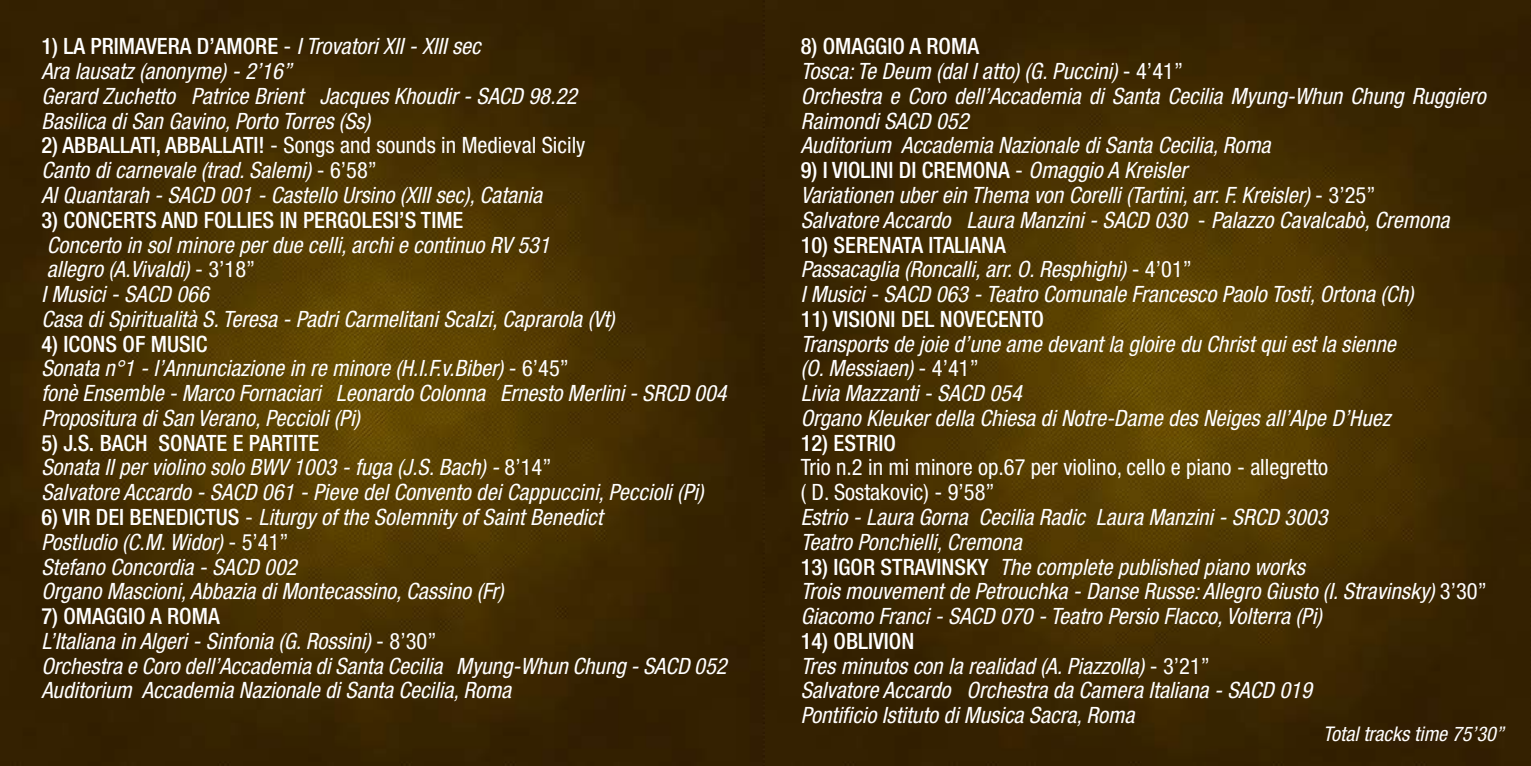
<style>
.page{position:relative;width:1531px;height:766px;background:#fff}
.page>*{position:absolute;margin:0;border:0;box-sizing:border-box;transform-origin:0 0}
.t1{font:italic condensed 22.5px/24.8px "Helvetica Neue";color:#fff}
.t2{font:condensed 22.5px/24.8px "Helvetica Neue";color:#fff}
.t3{font:500 condensed 22.5px "Helvetica Neue";color:#fff}
.t4{font:italic condensed 20.25px "Helvetica Neue";color:#fff}
.s1{font-weight:500;font-style:normal}
.s2{font-style:normal}
</style>
<div class="page">
<img style="left:0;top:0;width:1531px;height:765px">
<p class="t1" style="left:41px;top:34px;width:537px"><span class="s1">1) LA PRIMAVERA D’AMORE</span> <span class="s2">-</span> I Trovatori XII - XIII sec<br>Ara lausatz (anonyme) - 2’16”<br>Gerard Zuchetto Patrice Brient Jacques Khoudir - SACD 98.22<br>Basilica di San Gavino, Porto Torres (Ss)</p>
<p class="t1" style="left:41px;top:133px;width:545px"><span class="s1">2) ABBALLATI, ABBALLATI!</span> <span class="s2">- Songs and sounds in Medieval Sicily<br></span>Canto di carnevale (trad. Salemi) <span class="s2">- 6’58”<br></span>Al Quantarah - SACD 001 - Castello Ursino (XIII sec), Catania</p>
<p class="t3" style="left:41px;top:206px;width:423px">3) CONCERTS AND FOLLIES IN PERGOLESI’S TIME</p>
<p class="t1" style="left:41px;top:232px;width:575px">Concerto in sol minore per due celli, archi e continuo RV 531<br>allegro (A.Vivaldi) <span class="s2">- 3’18”<br></span>I Musici - SACD 066<br>Casa di Spiritualità S. Teresa - Padri Carmelitani Scalzi, Caprarola (Vt)</p>
<p class="t1" style="left:41px;top:331px;width:687px"><span class="s1">4) ICONS OF MUSIC<br></span>Sonata n°1 - l’Annunciazione in re minore (H.I.F.v.Biber) <span class="s2">- 6’45”<br></span>fonè Ensemble - Marco Fornaciari Leonardo Colonna Ernesto Merlini - SRCD 004<br>Propositura di San Verano, Peccioli (Pi)</p>
<p class="t1" style="left:41px;top:430px;width:664px"><span class="s1">5) J.S. BACH SONATE E PARTITE<br></span>Sonata II per violino solo BWV 1003 - fuga (J.S. Bach) - <span class="s2">8’14”<br></span>Salvatore Accardo - SACD 061 - Pieve del Convento dei Cappuccini, Peccioli (Pi)</p>
<p class="t1" style="left:41px;top:504px;width:563px"><span class="s1">6) VIR DEI BENEDICTUS</span> <span class="s2">-</span> Liturgy of the Solemnity of Saint Benedict Postludio (C.M. Widor) <span class="s2">- 5’41”<br></span>Stefano Concordia - SACD 002<br>Organo Mascioni, Abbazia di Montecassino, Cassino (Fr)</p>
<p class="t1" style="left:41px;top:603px;width:687px"><span class="s1">7) OMAGGIO A ROMA<br></span>L’Italiana in Algeri - Sinfonia (G. Rossini) <span class="s2">- 8’30”<br></span>Orchestra e Coro dell’Accademia di Santa Cecilia Myung-Whun Chung - SACD 052<br>Auditorium Accademia Nazionale di Santa Cecilia, Roma</p>
<p class="t1" style="left:801px;top:34px;width:687px"><span class="s1">8) OMAGGIO A ROMA<br></span>Tosca: Te Deum (dal I atto) (G. Puccini) <span class="s2">- 4’41”<br></span>Orchestra e Coro dell’Accademia di Santa Cecilia Myung-Whun Chung Ruggiero Raimondi SACD 052<br>Auditorium Accademia Nazionale di Santa Cecilia, Roma</p>
<p class="t1" style="left:801px;top:158px;width:650px"><span class="s1">9) I VIOLINI DI CREMONA</span> <span class="s2">-</span> Omaggio A Kreisler<br>Variationen uber ein Thema von Corelli (Tartini, arr. F. Kreisler) <span class="s2">- 3’25”<br></span>Salvatore Accardo Laura Manzini - SACD 030 <span class="s2">-</span> Palazzo Cavalcabò, Cremona</p>
<p class="t1" style="left:801px;top:232px;width:614px"><span class="s1">10) SERENATA ITALIANA<br></span>Passacaglia (Roncalli, arr. O. Resphighi) <span class="s2">- 4’01”<br></span>I Musici - SACD 063 - Teatro Comunale Francesco Paolo Tosti, Ortona (Ch)</p>
<p class="t3" style="left:801px;top:305px;width:245px">11) VISIONI DEL NOVECENTO</p>
<p class="t1" style="left:801px;top:331px;width:596px">Transports de joie d’une ame devant la gloire du Christ qui est la sienne (O. Messiaen) <span class="s2">- 4’41”<br></span>Livia Mazzanti - SACD 054<br>Organo Kleuker della Chiesa di Notre-Dame des Neiges all’Alpe D’Huez</p>
<p class="t3" style="left:801px;top:429px;width:97px">12) ESTRIO</p>
<p class="t2" style="left:801px;top:455px;width:529px">Trio n.2 in mi minore op.67 per violino, cello e piano - allegretto ( D. Sostakovic) - 9’58”</p>
<p class="t1" style="left:801px;top:504px;width:528px">Estrio - Laura Gorna Cecilia Radic Laura Manzini - SRCD 3003<br>Teatro Ponchielli, Cremona</p>
<p class="t1" style="left:801px;top:554px;width:688px"><span class="s1">13) IGOR STRAVINSKY</span> The complete published piano works<br>Trois mouvement de Petrouchka - Danse Russe: Allegro Giusto (I. Stravinsky) <span class="s2">3’30”<br></span>Giacomo Franci - SACD 070 - Teatro Persio Flacco, Volterra (Pi)</p>
<p class="t1" style="left:801px;top:628px;width:513px"><span class="s1">14) OBLIVION<br></span>Tres minutos con la realidad (A. Piazzolla) <span class="s2">- 3’21”<br></span>Salvatore Accardo Orchestra da Camera Italiana - SACD 019<br>Pontificio Istituto di Musica Sacra, Roma</p>
<p class="t4" style="left:1323px;top:722px;width:182px">Total tracks time 75’30”</p>
</div>
